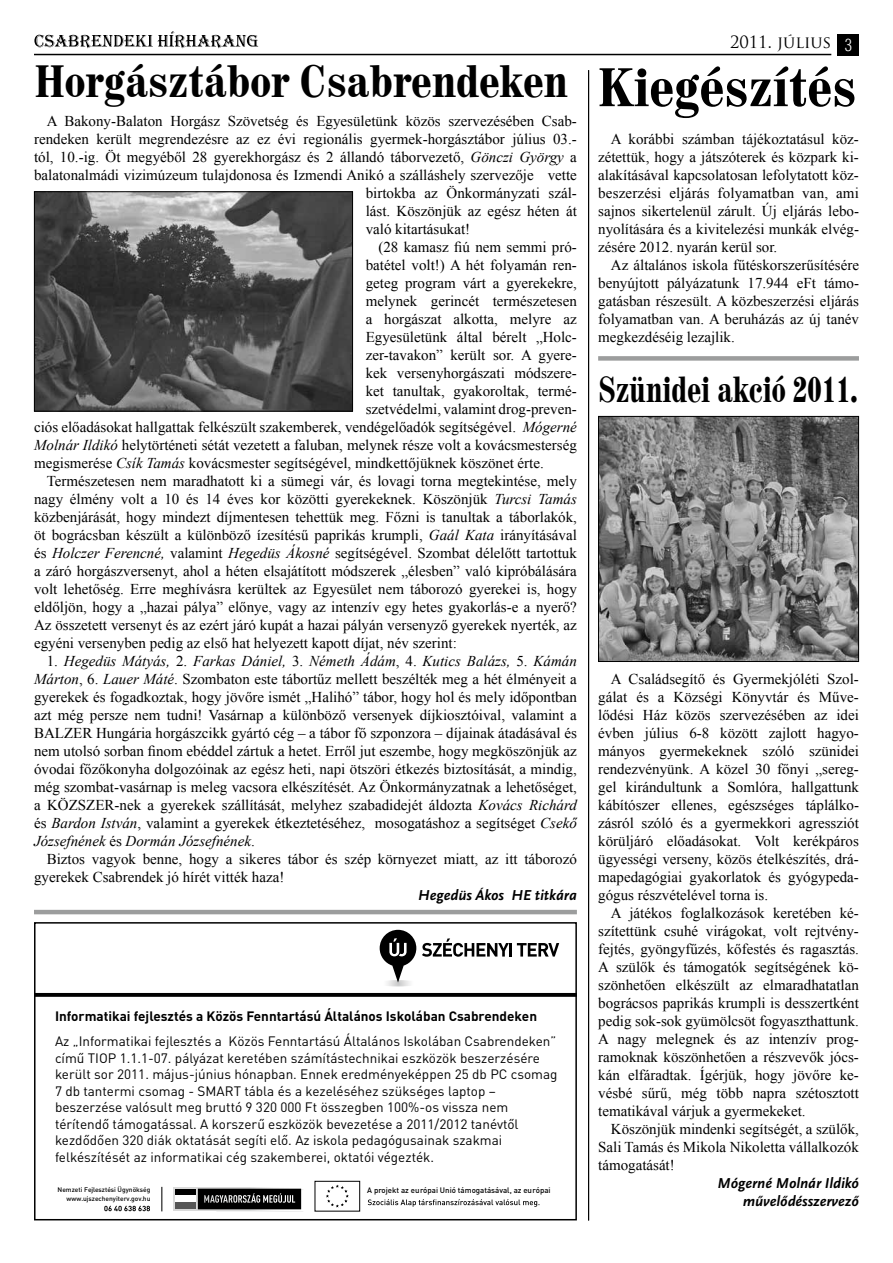
<style>
.page{position:relative;width:893px;height:1263px;background:#fff}
.page>*{position:absolute;margin:0;border:0;box-sizing:border-box;transform-origin:0 0}
.t1{font:54px "Century 725 Bcon HU Bold Condensed";color:#000}
.t2{font:45px "Century 725 Bcon HU Bold Condensed";color:#000}
.t3{font:36px "Century 725 Bcon HU Bold Condensed";color:#000;scale:.85 1}
.t4{font:16.5px "Trajan Pro";color:#000}
.t5{font:15px/18px "Times New Roman";color:#000;text-align:justify}
.t6{font:italic 700 15px/18px "Scala Sans CELF";color:#000;text-align:right}
.t7{font:13.5px/16.5px "DIN Pro";color:#000}
.t8{font:700 13.5px "DIN Pro";color:#000}
.t9{font:500 7.8px "DIN Pro";color:#000}
.t10{font:500 6.6px "DIN Pro";color:#000}
.s1{font-style:italic}
.s2{font-family:"Switzerland Cond";font-weight:300;color:#fff}
</style>
<div class="page">
<svg style="left:34px;top:31px;width:224px;height:17px"></svg>
<hr style="left:34px;top:54px;width:797px;height:1px;background:#000">
<div style="left:838px;top:34px;width:21px;height:21px;background:#000"></div>
<hr style="left:588px;top:70px;width:1px;height:1150px;background:#000">
<img style="left:36px;top:193px;width:315px;height:216px">
<div style="left:34px;top:191px;width:319px;height:220px;border:1px solid #000"></div>
<hr style="left:34px;top:910px;width:543px;height:4px;background:#9c9d9d">
<div style="left:598px;top:356px;width:261px;height:5px;background:#9c9d9d"></div>
<img style="left:600px;top:418px;width:257px;height:242px">
<div style="left:598px;top:416px;width:261px;height:246px;border:1px solid #000"></div>
<div style="left:34px;top:922px;width:543px;height:298px;border:2px solid #000"></div>
<svg style="left:35px;top:993px;width:542px;height:4px;fill:#000"></svg>
<svg style="left:380px;top:930px;width:179px;height:56px"></svg>
<div style="left:315px;top:1181px;width:45px;height:30px;border:1px solid #000"></div>
<svg style="left:326px;top:1185px;width:23px;height:22px"></svg>
<svg style="left:368px;top:1199px;width:171px;height:8px"></svg>
<svg style="left:173px;top:1187px;width:1px;height:24px"></svg>
<div style="left:174px;top:1187px;width:76px;height:24px;background:linear-gradient(to bottom,#dadada,#dadada)"></div>
<div style="left:175px;top:1189px;width:21px;height:6px;background:#000"></div>
<div style="left:175px;top:1202px;width:21px;height:7px;background:#565656"></div>
<div style="left:175px;top:1195px;width:21px;height:7px;background:#fff"></div>
<svg style="left:198px;top:1187px;width:105px;height:24px"></svg>
<svg style="left:161px;top:1187px;width:1px;height:24px"></svg>
<svg style="left:104px;top:1206px;width:46px;height:5px"></svg>
<h2 class="t2" style="left:35px;top:54px;width:535px">Horgásztábor Csabrendeken</h2>
<p class="t5" style="left:47px;top:112px;width:532px">A Bakony-Balaton Horgász Szövetség és Egyesületünk közös szervezésében Csab-</p>
<p class="t5" style="left:34px;top:130px;width:544px">rendeken került megrendezésre az ez évi regionális gyermek-horgásztábor július 03.-</p>
<p class="t5" style="left:34px;top:148px;width:544px">tól, 10.-ig. Öt megyéből 28 gyerekhorgász és 2 állandó táborvezető, <span class="s1">Gönczi György</span> a</p>
<p class="t5" style="left:34px;top:166px;width:544px">balatonalmádi vizimúzeum tulajdonosa és Izmendi Anikó a szálláshely szervezője vette</p>
<p class="t5" style="left:366px;top:184px;width:213px">birtokba az Önkormányzati szál-</p>
<p class="t5" style="left:366px;top:202px;width:213px">lást. Köszönjük az egész héten át</p>
<p class="t5" style="left:366px;top:220px;width:106px">való kitartásukat!</p>
<p class="t5" style="left:378px;top:238px;width:200px">(28 kamasz fiú nem semmi pró-</p>
<p class="t5" style="left:366px;top:256px;width:213px">batétel volt!) A hét folyamán ren-</p>
<p class="t5" style="left:366px;top:274px;width:213px">geteg program várt a gyerekekre,</p>
<p class="t5" style="left:366px;top:292px;width:213px">melynek gerincét természetesen</p>
<p class="t5" style="left:366px;top:310px;width:213px">a horgászat alkotta, melyre az</p>
<p class="t5" style="left:366px;top:328px;width:213px">Egyesületünk által bérelt „Holc-</p>
<p class="t5" style="left:366px;top:346px;width:213px">zer-tavakon” került sor. A gyere-</p>
<p class="t5" style="left:366px;top:364px;width:213px">kek versenyhorgászati módszere-</p>
<p class="t5" style="left:366px;top:382px;width:213px">ket tanultak, gyakoroltak, termé-</p>
<p class="t5" style="left:366px;top:400px;width:213px">szetvédelmi, valamint drog-preven-</p>
<p class="t5" style="left:34px;top:418px;width:544px">ciós előadásokat hallgattak felkészült szakemberek, vendégelőadók segítségével. <span class="s1">Mógerné</span></p>
<p class="t5" style="left:34px;top:436px;width:544px"><span class="s1">Molnár Ildikó</span> helytörténeti sétát vezetett a faluban, melynek része volt a kovácsmesterség</p>
<p class="t5" style="left:34px;top:454px;width:511px">megismerése <span class="s1">Csík Tamás</span> kovácsmester segítségével, mindkettőjüknek köszönet érte.</p>
<p class="t5" style="left:47px;top:472px;width:532px">Természetesen nem maradhatott ki a sümegi vár, és lovagi torna megtekintése, mely</p>
<p class="t5" style="left:34px;top:490px;width:544px">nagy élmény volt a 10 és 14 éves kor közötti gyerekeknek. Köszönjük <span class="s1">Turcsi Tamás</span></p>
<p class="t5" style="left:34px;top:508px;width:544px">közbenjárását, hogy mindezt díjmentesen tehettük meg. Főzni is tanultak a táborlakók,</p>
<p class="t5" style="left:34px;top:526px;width:544px">öt bográcsban készült a különböző ízesítésű paprikás krumpli, <span class="s1">Gaál Kata</span> irányításával</p>
<p class="t5" style="left:34px;top:544px;width:544px">és <span class="s1">Holczer Ferencné,</span> valamint <span class="s1">Hegedüs Ákosné</span> segítségével. Szombat délelőtt tartottuk</p>
<p class="t5" style="left:34px;top:562px;width:544px">a záró horgászversenyt, ahol a héten elsajátított módszerek „élesben” való kipróbálására</p>
<p class="t5" style="left:34px;top:580px;width:544px">volt lehetőség. Erre meghívásra kerültek az Egyesület nem táborozó gyerekei is, hogy</p>
<p class="t5" style="left:34px;top:598px;width:544px">eldőljön, hogy a „hazai pálya” előnye, vagy az intenzív egy hetes gyakorlás-e a nyerő?</p>
<p class="t5" style="left:34px;top:616px;width:544px">Az összetett versenyt és az ezért járó kupát a hazai pályán versenyző gyerekek nyerték, az</p>
<p class="t5" style="left:34px;top:634px;width:424px">egyéni versenyben pedig az első hat helyezett kapott díjat, név szerint:</p>
<p class="t5" style="left:34px;top:652px;width:544px;text-indent:13px">1. <span class="s1">Hegedüs Mátyás,</span> 2. <span class="s1">Farkas Dániel,</span> 3. <span class="s1">Németh Ádám</span>, 4. <span class="s1">Kutics Balázs,</span> 5. <span class="s1">Kámán Márton</span>, 6. <span class="s1">Lauer Máté</span>. Szombaton este tábortűz mellett beszélték meg a hét élményeit a gyerekek és fogadkoztak, hogy jövőre ismét „Halihó” tábor, hogy hol és mely időpontban azt még persze nem tudni! Vasárnap a különböző versenyek díjkiosztóival, valamint a BALZER Hungária horgászcikk gyártó cég – a tábor fő szponzora – díjainak átadásával és nem utolsó sorban finom ebéddel zártuk a hetet. Erről jut eszembe, hogy megköszönjük az óvodai főzőkonyha dolgozóinak az egész heti, napi ötszöri étkezés biztosítását, a mindig, még szombat-vasárnap is meleg vacsora elkészítését. Az Önkormányzatnak a lehetőséget, a KÖZSZER-nek a gyerekek szállítását, melyhez szabadidejét áldozta <span class="s1">Kovács Richárd </span>és <span class="s1">Bardon István</span>, valamint a gyerekek étkeztetéséhez, mosogatáshoz a segítséget <span class="s1">Csekő Józsefnének</span> és <span class="s1">Dormán Józsefnének</span>.</p>
<p class="t5" style="left:34px;top:850px;width:544px;text-indent:13px">Biztos vagyok benne, hogy a sikeres tábor és szép környezet miatt, az itt táborozó gyerekek Csabrendek jó hírét vitték haza!</p>
<p class="t6" style="left:418px;top:886px;width:160px">Hegedüs Ákos HE titkára</p>
<p class="t8" style="left:55px;top:1007px;width:484px">Informatikai fejlesztés a Közös Fenntartású Általános Iskolában Csabrendeken</p>
<p class="t7" style="left:55px;top:1032px;width:504px">Az „Informatikai fejlesztés a Közös Fenntartású Általános Iskolában Csabrendeken” című TIOP 1.1.1-07. pályázat keretében számítástechnikai eszközök beszerzésére került sor 2011. május-június hónapban. Ennek eredményeképpen 25 db PC csomag 7 db tantermi csomag - SMART tábla és a kezeléséhez szükséges laptop – beszerzése valósult meg bruttó 9 320 000 Ft összegben 100%-os vissza nem térítendő támogatással. A korszerű eszközök bevezetése a 2011/2012 tanévtől kezdődően 320 diák oktatását segíti elő. Az iskola pedagógusainak szakmai felkészítését az informatikai cég szakemberei, oktatói végezték.</p>
<p class="t10" style="left:58px;top:1185px;width:95px">Nemzeti Fejlesztési Ügynökség</p>
<p class="t9" style="left:367px;top:1185px;width:185px">A projekt az európai Unió támogatásával, az európai</p>
<p class="t10" style="left:67px;top:1194px;width:85px">www.ujszechenyiterv.gov.hu</p>
<p class="t4" style="left:730px;top:31px;width:123px">2011. július <span class="s2">3</span></p>
<h1 class="t1" style="left:598px;top:55px;width:260px">Kiegészítés</h1>
<p class="t5" style="left:598px;top:130px;width:262px;text-indent:13px">A korábbi számban tájékoztatásul köz&shy;zétettük, hogy a játszóterek és közpark ki&shy;alakításával kapcsolatosan lefolytatott köz&shy;beszerzési eljárás folyamatban van, ami sajnos sikertelenül zárult. Új eljárás lebo&shy;nyolítására és a kivitelezési munkák elvég&shy;zésére 2012. nyarán kerül sor.</p>
<p class="t5" style="left:598px;top:256px;width:262px;text-indent:13px">Az általános iskola fűtéskorszerűsítésére benyújtott pályázatunk 17.944 eFt támo&shy;gatásban részesült. A közbeszerzési eljárás folyamatban van. A beruházás az új tanév megkezdéséig lezajlik.</p>
<h3 class="t3" style="left:598px;top:368px;width:307px">Szünidei akció 2011.</h3>
<p class="t5" style="left:598px;top:670px;width:262px;text-indent:13px">A Családsegítő és Gyermekjóléti Szol&shy;gálat és a Községi Könyvtár és Műve&shy;lődési Ház közös szervezésében az idei évben július 6-8 között zajlott hagyo&shy;mányos gyermekeknek szóló szünidei rendezvényünk. A közel 30 főnyi „sereg&shy;gel kirándultunk a Somlóra, hallgattunk kábítószer ellenes, egészséges táplálko&shy;zásról szóló és a gyermekkori agressziót körüljáró előadásokat. Volt kerékpáros ügyességi verseny, közös ételkészítés, drá&shy;mapedagógiai gyakorlatok és gyógypeda&shy;gógus részvételével torna is.</p>
<p class="t5" style="left:598px;top:904px;width:262px;text-indent:13px">A játékos foglalkozások keretében ké&shy;szítettünk csuhé virágokat, volt rejtvény&shy;fejtés, gyöngyfűzés, kőfestés és ragasztás.<br>A szülők és támogatók segítségének kö&shy;szönhetően elkészült az elmaradhatatlan bográcsos paprikás krumpli is desszertként pedig sok-sok gyümölcsöt fogyaszthattunk.<br>A nagy melegnek és az intenzív prog&shy;ramoknak köszönhetően a részvevők jócs&shy;kán elfáradtak. Ígérjük, hogy jövőre ke&shy;vésbé sűrű, még több napra szétosztott tematikával várjuk a gyermekeket.</p>
<p class="t5" style="left:598px;top:1120px;width:262px;text-indent:13px">Köszönjük mindenki segítségét, a szülők, Sali Tamás és Mikola Nikoletta vállalkozók támogatását!</p>
<p class="t6" style="left:717px;top:1174px;width:143px">Mógerné Molnár Ildikó művelődésszervező</p>
</div>
